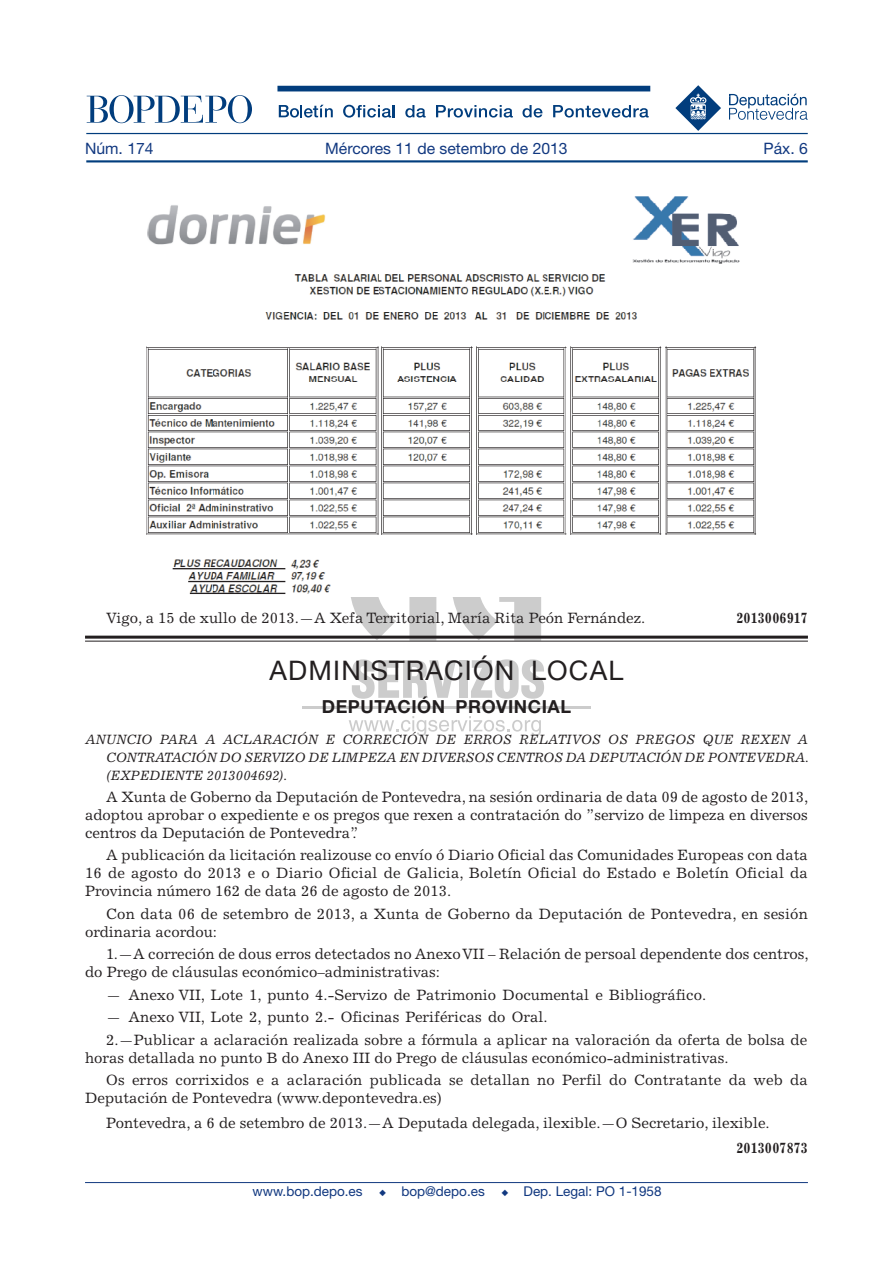
<style>
.page{position:relative;width:893px;height:1263px;background:#fff}
.page>*{position:absolute;margin:0;border:0;box-sizing:border-box;transform-origin:0 0}
.t1{font:27px "Helvetica Neue LT Std";letter-spacing:.045em;color:#231f20}
.t2{font:700 18px "Helvetica Neue LT Std";letter-spacing:.03em;color:#231f20}
.t3{font:15.75px "Helvetica Neue LT Std";color:#113880}
.t4{font:15px/18px "Excelsior LT Std";color:#231f20}
.t5{font:700 15px "Excelsior LT Std";color:#231f20;scale:.85 1}
.t6{font:italic 13.5px/18px "Excelsior LT Std";letter-spacing:-.025em;color:#231f20;text-align:justify}
.t7{font:13.5px "Helvetica Neue LT Std";color:#113880}
</style>
<div class="page">
<svg style="left:350px;top:597px;width:191px;height:44px"></svg>
<hr style="left:302px;top:706px;width:288px;height:3px;background:#ccc">
<svg style="left:349px;top:716px;width:192px;height:20px"></svg>
<svg style="left:352px;top:659px;width:104px;height:40px"></svg>
<div style="left:459px;top:660px;width:9px;height:38px;background:#ccc"></div>
<svg style="left:471px;top:659px;width:73px;height:40px"></svg>
<svg style="left:279px;top:105px;width:54px;height:13px"></svg>
<svg style="left:343px;top:105px;width:52px;height:13px"></svg>
<svg style="left:405px;top:105px;width:21px;height:13px"></svg>
<svg style="left:436px;top:105px;width:77px;height:13px"></svg>
<svg style="left:522px;top:105px;width:21px;height:13px"></svg>
<svg style="left:553px;top:105px;width:96px;height:13px"></svg>
<hr style="left:86px;top:133px;width:722px;height:1px;background:#013d7d">
<svg style="left:87px;top:95px;width:165px;height:28px"></svg>
<hr style="left:86px;top:160px;width:722px;height:2px;background:#013d7d">
<svg style="left:675px;top:85px;width:46px;height:46px"></svg>
<svg style="left:729px;top:94px;width:79px;height:26px"></svg>
<div style="left:277px;top:86px;width:373px;height:5px;background:#013d7d"></div>
<hr style="left:85px;top:636px;width:723px;height:3px;background:#231f20">
<hr style="left:85px;top:641px;width:723px;height:1px;background:#231f20">
<img style="left:146px;top:196px;width:611px;height:398px">
<hr style="left:85px;top:1182px;width:723px;height:1px;background:#113880">
<p class="t3" style="left:85px;top:143px;width:70px">Núm. 174</p>
<p class="t3" style="left:325px;top:143px;width:244px">Mércores 11 de setembro de 2013</p>
<p class="t3" style="left:764px;top:143px;width:46px">Páx. 6</p>
<p class="t4" style="left:106px;top:611px;width:541px">Vigo, a 15 de xullo de 2013.—a Xefa Territorial, María Rita peón Fernández.</p>
<p class="t5" style="left:736px;top:612px;width:86px">2013006917</p>
<h1 class="t1" style="left:270px;top:661px;width:355px">ADMINISTRACIÓN LOCAL</h1>
<p class="t2" style="left:322px;top:700px;width:251px">DEPUTACIÓN PROVINCIAL</p>
<p class="t6" style="left:106px;top:731px;width:704px;text-indent:-21px">ANUNCIO PARA A ACLARACIÓN E CORRECIÓN DE ERROS RELATIVOS OS PREGOS QUE REXEN A CONTRATACIÓN DO SERVIZO DE LIMPEZA EN DIVERSOS CENTROS DA DEPUTACIÓN DE PONTEVEDRA. (EXPEDIENTE 2013004692).</p>
<p class="t4" style="left:85px;top:789px;width:725px;text-align:justify;text-indent:21px">a Xunta de goberno da Deputación de pontevedra, na sesión ordinaria de data 09 de agosto de 2013, adoptou aprobar o expediente e os pregos que rexen a contratación do ”servizo de limpeza en diversos centros da Deputación de pontevedra”.</p>
<p class="t4" style="left:85px;top:848px;width:724px;text-align:justify;text-indent:21px">a publicación da licitación realizouse co envío ó Diario Oficial das comunidades Europeas con data 16 de agosto do 2013 e o Diario Oficial de galicia, Boletín Oficial do Estado e Boletín Oficial da provincia número 162 de data 26 de agosto de 2013.</p>
<p class="t4" style="left:85px;top:906px;width:724px;text-indent:21px">con data 06 de setembro de 2013, a Xunta de goberno da Deputación de pontevedra, en sesión ordinaria acordou:</p>
<p class="t4" style="left:85px;top:947px;width:725px;text-indent:21px">1.—a correción de dous erros detectados no anexo VII – Relación de persoal dependente dos centros, do prego de cláusulas económico–administrativas:</p>
<p class="t4" style="left:106px;top:987px;width:601px">— anexo VII, lote 1, punto 4.-Servizo de patrimonio Documental e Bibliográfico.</p>
<p class="t4" style="left:106px;top:1007px;width:702px;line-height:22.5px">— anexo VII, lote 2, punto 2.- Oficinas periféricas do Oral.<br>2.—publicar a aclaración realizada sobre a fórmula a aplicar na valoración da oferta de bolsa de</p>
<p class="t4" style="left:106px;top:1048px;width:703px;line-height:22.5px;text-indent:-21px">horas detallada no punto B do anexo III do prego de cláusulas económico-administrativas.<br>Os erros corrixidos e a aclaración publicada se detallan no perfil do contratante da web da</p>
<p class="t4" style="left:106px;top:1087px;width:665px;line-height:24.6px;text-indent:-21px">Deputación de pontevedra (www.depontevedra.es)<br>pontevedra, a 6 de setembro de 2013.—a Deputada delegada, ilexible.—O Secretario, ilexible.</p>
<p class="t5" style="left:736px;top:1141px;width:86px">2013007873</p>
<p class="t7" style="left:253px;top:1186px;width:410px">www.bop.depo.es ◆ bop@depo.es ◆ Dep. Legal: PO 1-1958</p>
</div>
